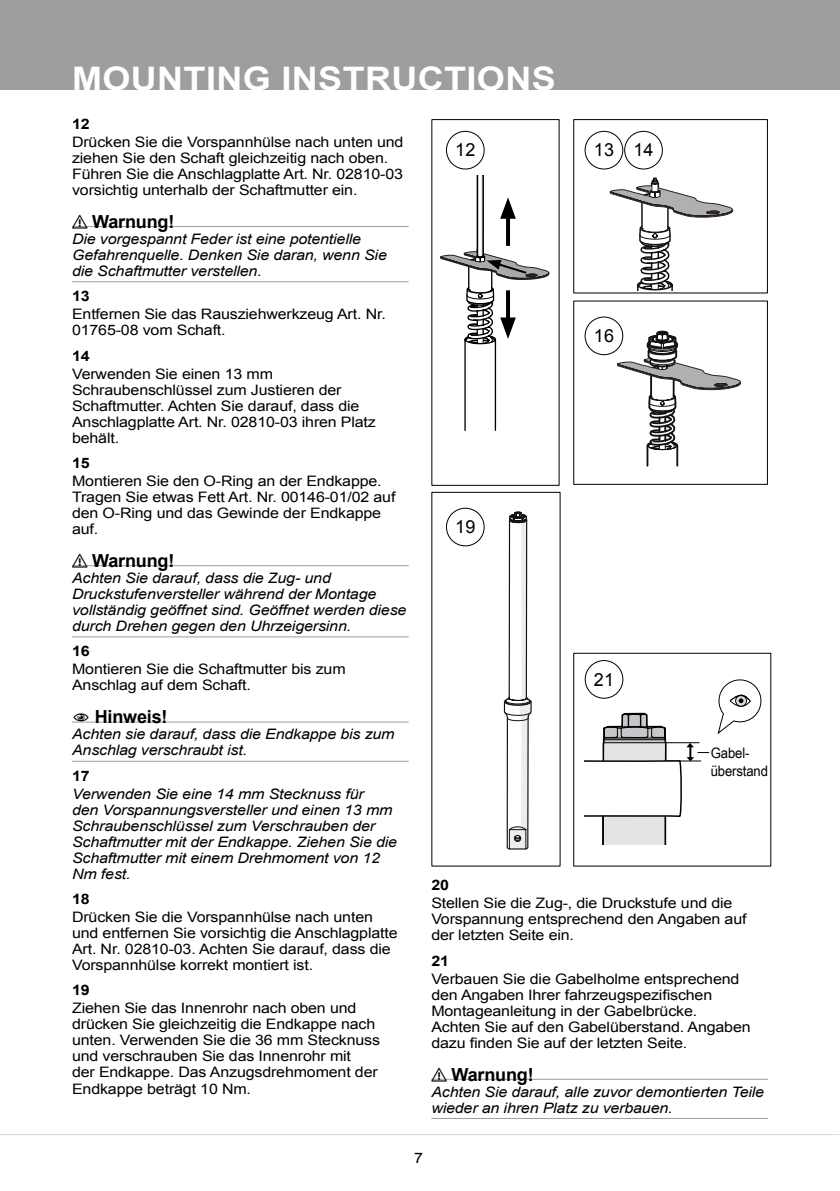
<style>
.page{position:relative;width:840px;height:1191px;background:#fff}
.page>*{position:absolute;margin:0;border:0;box-sizing:border-box;transform-origin:0 0}
.t1{font:700 32.4px "Arial";letter-spacing:.01em;color:#fff;scale:1.11 1}
.t2{font:700 18px "Arial";color:#000}
.t3{font:18px "Arial";letter-spacing:.01em;color:#000}
.t4{font:14.4px/16px "Arial";letter-spacing:-.01em;color:#000;scale:1.11 1}
.t5{font:italic 14.4px/16px "Arial";letter-spacing:-.01em;color:#000;scale:1.11 1}
.t6{font:700 14.4px "Arial";letter-spacing:-.01em;color:#000;scale:1.11 1}
.t7{font:14.4px/18px "Arial Narrow";letter-spacing:-.01em;color:#000;scale:1.11 1}
</style>
<div class="page">
<div style="left:0;top:0;width:839px;height:90px;background:#9c9e9f"></div>
<hr style="left:0;top:1134px;width:838px;height:1px;background:#d9dadb">
<hr style="left:72px;top:226px;width:336px;height:1px;background:#9c9e9f">
<hr style="left:72px;top:281px;width:336px;height:1px;background:#9c9e9f">
<hr style="left:72px;top:565px;width:336px;height:1px;background:#9c9e9f">
<hr style="left:72px;top:636px;width:336px;height:1px;background:#9c9e9f">
<hr style="left:72px;top:721px;width:336px;height:1px;background:#9c9e9f">
<hr style="left:72px;top:761px;width:336px;height:1px;background:#9c9e9f">
<div style="left:445px;top:508px;width:39px;height:38px;border:1px solid #000;border-radius:50%"></div>
<div style="left:445px;top:131px;width:39px;height:38px;border:1px solid #000;border-radius:50%"></div>
<div style="left:584px;top:131px;width:39px;height:38px;border:1px solid #000;border-radius:50%"></div>
<div style="left:623px;top:131px;width:39px;height:38px;border:1px solid #000;border-radius:50%"></div>
<div style="left:584px;top:316px;width:39px;height:39px;border:1px solid #000;border-radius:50%"></div>
<svg style="left:440px;top:176px;width:109px;height:255px"></svg>
<svg style="left:609px;top:177px;width:123px;height:114px"></svg>
<svg style="left:616px;top:331px;width:124px;height:136px"></svg>
<svg style="left:503px;top:511px;width:28px;height:338px"></svg>
<hr style="left:431px;top:1079px;width:336px;height:1px;background:#9c9e9f">
<hr style="left:431px;top:1118px;width:336px;height:1px;background:#9c9e9f">
<svg style="left:584px;top:713px;width:124px;height:131px"></svg>
<svg style="left:717px;top:679px;width:45px;height:56px"></svg>
<div style="left:584px;top:660px;width:39px;height:38px;border:1px solid #000;border-radius:50%"></div>
<h1 class="t1" style="left:72px;top:57px;width:437px">mounting instructions</h1>
<p class="t6" style="left:72px;top:114px;width:17px">12</p>
<p class="t4" style="left:72px;top:134px;width:300px">Drücken Sie die Vorspannhülse nach unten und ziehen Sie den Schaft gleichzeitig nach oben.<br>Führen Sie die Anschlagplatte Art. Nr. 02810-03 vorsichtig unterhalb der Schaftmutter ein.</p>
<p class="t2" style="left:72px;top:209px;width:46px">⚠ Warnung!</p>
<p class="t5" style="left:72px;top:231px;width:285px">Die vorgespannt Feder ist eine potentielle<br>Gefahrenquelle. Denken Sie daran, wenn Sie die Schaftmutter verstellen.</p>
<p class="t6" style="left:72px;top:286px;width:17px">13</p>
<p class="t4" style="left:72px;top:306px;width:284px">Entfernen Sie das Rausziehwerkzeug Art. Nr.<br>01765-08 vom Schaft.</p>
<p class="t6" style="left:72px;top:346px;width:17px">14</p>
<p class="t4" style="left:72px;top:365px;width:275px">Verwenden Sie einen 13 mm<br>Schraubenschlüssel zum Justieren der<br>Schaftmutter. Achten Sie darauf, dass die<br>Anschlagplatte Art. Nr. 02810-03 ihren Platz behält.</p>
<p class="t6" style="left:72px;top:453px;width:17px">15</p>
<p class="t4" style="left:72px;top:473px;width:293px">Montieren Sie den O-Ring an der Endkappe.<br>Tragen Sie etwas Fett Art. Nr. 00146-01/02 auf den O-Ring und das Gewinde der Endkappe auf.</p>
<p class="t2" style="left:72px;top:548px;width:46px">⚠ Warnung!</p>
<p class="t5" style="left:72px;top:570px;width:302px">Achten Sie darauf, dass die Zug- und Druckstufenversteller während der Montage vollständig geöffnet sind. Geöffnet werden diese durch Drehen gegen den Uhrzeigersinn.</p>
<p class="t6" style="left:72px;top:641px;width:17px">16</p>
<p class="t4" style="left:72px;top:661px;width:248px">Montieren Sie die Schaftmutter bis zum<br>Anschlag auf dem Schaft.</p>
<p class="t2" style="left:107px;top:705px;width:61px">Hinweis!</p>
<p class="t5" style="left:72px;top:726px;width:292px">Achten sie darauf, dass die Endkappe bis zum<br>Anschlag verschraubt ist.</p>
<p class="t6" style="left:72px;top:766px;width:17px">17</p>
<p class="t5" style="left:72px;top:786px;width:294px">Verwenden Sie eine 14 mm Stecknuss für<br>den Vorspannungsversteller und einen 13 mm Schraubenschlüssel zum Verschrauben der Schaftmutter mit der Endkappe. Ziehen Sie die Schaftmutter mit einem Drehmoment von 12<br>Nm fest.</p>
<p class="t6" style="left:72px;top:889px;width:17px">18</p>
<p class="t4" style="left:72px;top:909px;width:295px">Drücken Sie die Vorspannhülse nach unten und entfernen Sie vorsichtig die Anschlagplatte Art. Nr. 02810-03. Achten Sie darauf, dass die Vorspannhülse korrekt montiert ist.</p>
<p class="t6" style="left:72px;top:980px;width:17px">19</p>
<p class="t4" style="left:72px;top:1000px;width:279px">Ziehen Sie das Innenrohr nach oben und drücken Sie gleichzeitig die Endkappe nach unten. Verwenden Sie die 36 mm Stecknuss und verschrauben Sie das Innenrohr mit<br>der Endkappe. Das Anzugsdrehmoment der Endkappe beträgt 10 Nm.</p>
<p class="t3" style="left:455px;top:138px;width:22px">12</p>
<p class="t3" style="left:593px;top:138px;width:61px">13 14</p>
<p class="t3" style="left:593px;top:324px;width:22px">16</p>
<p class="t3" style="left:455px;top:515px;width:22px">19</p>
<p class="t3" style="left:593px;top:667px;width:22px">21</p>
<p class="t7" style="left:710px;top:743px;width:53px">Gabel&shy;überstand</p>
<p class="t6" style="left:431px;top:875px;width:17px">20</p>
<p class="t4" style="left:431px;top:895px;width:285px">Stellen Sie die Zug-, die Druckstufe und die<br>Vorspannung entsprechend den Angaben auf der letzten Seite ein.</p>
<p class="t6" style="left:431px;top:950px;width:17px">21</p>
<p class="t4" style="left:431px;top:970px;width:289px">Verbauen Sie die Gabelholme entsprechend den Angaben Ihrer fahrzeugspezifischen Montageanleitung in der Gabelbrücke.<br>Achten Sie auf den Gabelüberstand. Angaben dazu finden Sie auf der letzten Seite.</p>
<p class="t2" style="left:431px;top:1062px;width:46px">⚠ Warnung!</p>
<p class="t5" style="left:431px;top:1083px;width:301px">Achten Sie darauf, alle zuvor demontierten Teile wieder an ihren Platz zu verbauen.</p>
<p class="t4" style="left:414px;top:1150px;width:10px">7</p>
</div>
